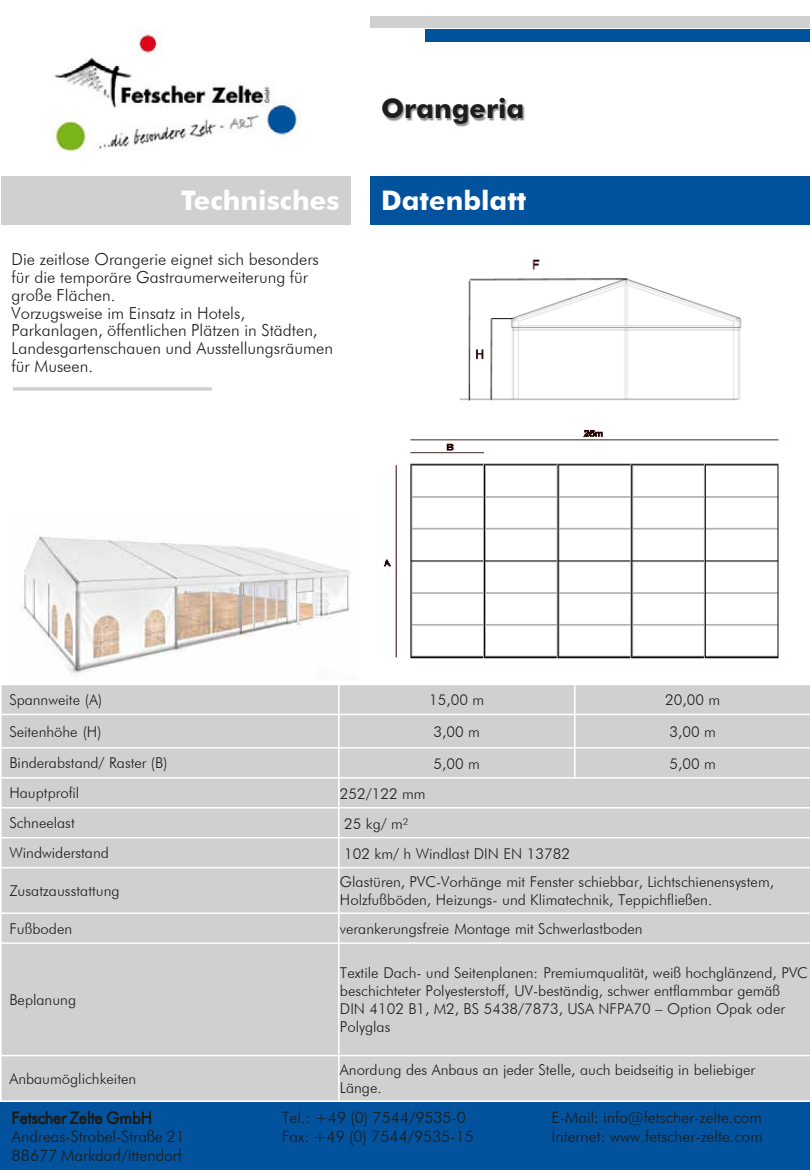
<style>
.page{position:relative;width:810px;height:1170px;background:#fff}
.page>*{position:absolute;margin:0;border:0;box-sizing:border-box;transform-origin:0 0}
.t1{font:700 27px "Futura BT";color:#fff}
.t2{font:700 27px "Futura BT";color:#1d1d1b}
.t3{font:300 16.5px/17.9px "Futura BT";color:#1d1d1b}
.t4{font:300 15.9px/18.9px "Futura BT";color:#1d1d1b}
.t5{font:300 15px/18px "Futura BT";color:#1d1d1b}
</style>
<div class="page">
<div style="left:370px;top:176px;width:440px;height:49px;background:#03529d"></div>
<div style="left:1px;top:176px;width:349px;height:49px;background:#d0d0d0"></div>
<div style="left:426px;top:29px;width:384px;height:13px;background:#03529d"></div>
<div style="left:370px;top:16px;width:440px;height:11px;background:#d0d0d0"></div>
<img style="left:383px;top:99px;width:142px;height:28px">
<div style="left:1px;top:1103px;width:270px;height:67px;background:#03529d"></div>
<div style="left:271px;top:1103px;width:270px;height:67px;background:#03529d"></div>
<div style="left:541px;top:1103px;width:269px;height:67px;background:#03529d"></div>
<svg style="left:13px;top:1111px;width:138px;height:13px"></svg>
<img style="left:51px;top:29px;width:250px;height:123px">
<div style="left:1px;top:685px;width:338px;height:29px;background:#d0d0d0"></div>
<div style="left:339px;top:685px;width:236px;height:29px;background:#d0d0d0"></div>
<div style="left:575px;top:685px;width:235px;height:29px;background:#d0d0d0"></div>
<div style="left:1px;top:714px;width:338px;height:34px;background:#d0d0d0"></div>
<div style="left:339px;top:714px;width:236px;height:34px;background:#d0d0d0"></div>
<div style="left:575px;top:714px;width:235px;height:34px;background:#d0d0d0"></div>
<div style="left:1px;top:748px;width:338px;height:30px;background:#d0d0d0"></div>
<div style="left:339px;top:748px;width:236px;height:30px;background:#d0d0d0"></div>
<div style="left:575px;top:748px;width:235px;height:30px;background:#d0d0d0"></div>
<div style="left:1px;top:778px;width:338px;height:30px;background:#d0d0d0"></div>
<div style="left:339px;top:778px;width:471px;height:30px;background:#d0d0d0"></div>
<div style="left:1px;top:808px;width:338px;height:30px;background:#d0d0d0"></div>
<div style="left:339px;top:808px;width:471px;height:30px;background:#d0d0d0"></div>
<div style="left:1px;top:838px;width:338px;height:30px;background:#d0d0d0"></div>
<div style="left:339px;top:838px;width:471px;height:30px;background:#d0d0d0"></div>
<div style="left:1px;top:868px;width:338px;height:45px;background:#d0d0d0"></div>
<div style="left:339px;top:868px;width:471px;height:45px;background:#d0d0d0"></div>
<div style="left:1px;top:913px;width:338px;height:30px;background:#d0d0d0"></div>
<div style="left:339px;top:913px;width:471px;height:30px;background:#d0d0d0"></div>
<div style="left:1px;top:943px;width:338px;height:113px;background:#d0d0d0"></div>
<div style="left:339px;top:943px;width:471px;height:113px;background:#d0d0d0"></div>
<div style="left:1px;top:1056px;width:338px;height:45px;background:#d0d0d0"></div>
<div style="left:339px;top:1056px;width:471px;height:45px;background:#d0d0d0"></div>
<hr style="left:338px;top:684px;width:2px;height:418px;background:#fff">
<hr style="left:574px;top:684px;width:2px;height:95px;background:#fff">
<hr style="left:1px;top:714px;width:809px;height:1px;background:#fff">
<hr style="left:1px;top:747px;width:809px;height:2px;background:#fff">
<hr style="left:1px;top:777px;width:809px;height:2px;background:#fff">
<hr style="left:1px;top:807px;width:809px;height:2px;background:#fff">
<hr style="left:1px;top:837px;width:809px;height:1px;background:#fff">
<hr style="left:1px;top:867px;width:809px;height:1px;background:#fff">
<hr style="left:1px;top:912px;width:809px;height:2px;background:#fff">
<hr style="left:1px;top:942px;width:809px;height:2px;background:#fff">
<hr style="left:1px;top:1055px;width:809px;height:1px;background:#fff">
<hr style="left:1px;top:684px;width:1px;height:418px;background:#fff">
<hr style="left:809px;top:684px;width:1px;height:418px;background:#fff">
<hr style="left:1px;top:1100px;width:809px;height:2px;background:#fff">
<hr style="left:13px;top:387px;width:199px;height:4px;background:#d8d8d8">
<img style="left:21px;top:536px;width:330px;height:138px">
<img style="left:459px;top:259px;width:283px;height:142px">
<img style="left:383px;top:430px;width:396px;height:229px">
<h1 class="t2" style="left:381px;top:98px;width:145px">Orangeria</h1>
<h1 class="t1" style="left:181px;top:190px;width:160px">Technisches</h1>
<h1 class="t1" style="left:381px;top:190px;width:147px">Datenblatt</h1>
<p class="t3" style="left:12px;top:252px;width:323px">Die zeitlose Orangerie eignet sich besonders für die temporäre Gastraumerweiterung für große Flächen.<br>Vorzugsweise im Einsatz in Hotels, Parkanlagen, öffentlichen Plätzen in Städten, Landesgartenschauen und Ausstellungsräumen für Museen.</p>
<p class="t5" style="left:9px;top:692px;width:94px">Spannweite (A)</p>
<p class="t5" style="left:429px;top:692px;width:56px">15,00 m</p>
<p class="t5" style="left:665px;top:692px;width:56px">20,00 m</p>
<p class="t5" style="left:9px;top:723px;width:94px">Seitenhöhe (H)</p>
<p class="t5" style="left:434px;top:724px;width:48px">3,00 m</p>
<p class="t5" style="left:670px;top:724px;width:48px">3,00 m</p>
<p class="t5" style="left:9px;top:755px;width:160px">Binderabstand/ Raster (B)</p>
<p class="t5" style="left:434px;top:756px;width:48px">5,00 m</p>
<p class="t5" style="left:670px;top:756px;width:48px">5,00 m</p>
<p class="t5" style="left:9px;top:785px;width:72px">Hauptprofil</p>
<p class="t5" style="left:340px;top:786px;width:87px">252/122 mm</p>
<p class="t5" style="left:9px;top:815px;width:67px">Schneelast</p>
<p class="t5" style="left:344px;top:816px;width:66px">25 kg/ m²</p>
<p class="t5" style="left:9px;top:845px;width:101px">Windwiderstand</p>
<p class="t5" style="left:344px;top:846px;width:227px">102 km/ h Windlast DIN EN 13782</p>
<p class="t5" style="left:9px;top:883px;width:112px">Zusatzausstattung</p>
<p class="t5" style="left:340px;top:874px;width:436px">Glastüren, PVC-Vorhänge mit Fenster schiebbar, Lichtschienensystem,<br>Holzfußböden, Heizungs- und Klimatechnik, Teppichfließen.</p>
<p class="t5" style="left:9px;top:920px;width:64px">Fußboden</p>
<p class="t5" style="left:340px;top:921px;width:304px">verankerungsfreie Montage mit Schwerlastboden</p>
<p class="t5" style="left:9px;top:992px;width:68px">Beplanung</p>
<p class="t5" style="left:340px;top:965px;width:470px">Textile Dach- und Seitenplanen: Premiumqualität, weiß hochglänzend, PVC beschichteter Polyesterstoff, UV-beständig, schwer entflammbar gemäß DIN 4102 B1, M2, BS 5438/7873, USA NFPA70 – Option Opak oder Polyglas</p>
<p class="t5" style="left:9px;top:1071px;width:128px">Anbaumöglichkeiten</p>
<p class="t5" style="left:340px;top:1062px;width:417px">Anordung des Anbaus an jeder Stelle, auch beidseitig in beliebiger<br>Länge.</p>
<p class="t4" style="left:12px;top:1110px;width:175px">Fetscher Zelte GmbH<br>Andreas-Strobel-Straße 21<br>88677 Markdorf/Ittendorf</p>
<p class="t4" style="left:282px;top:1110px;width:194px">Tel.: +49 (0) 7544/9535-0<br>Fax: +49 (0) 7544/9535-15</p>
<p class="t4" style="left:552px;top:1110px;width:213px">E-Mail: info@fetscher-zelte.com<br>Internet: www.fetscher-zelte.com</p>
</div>
